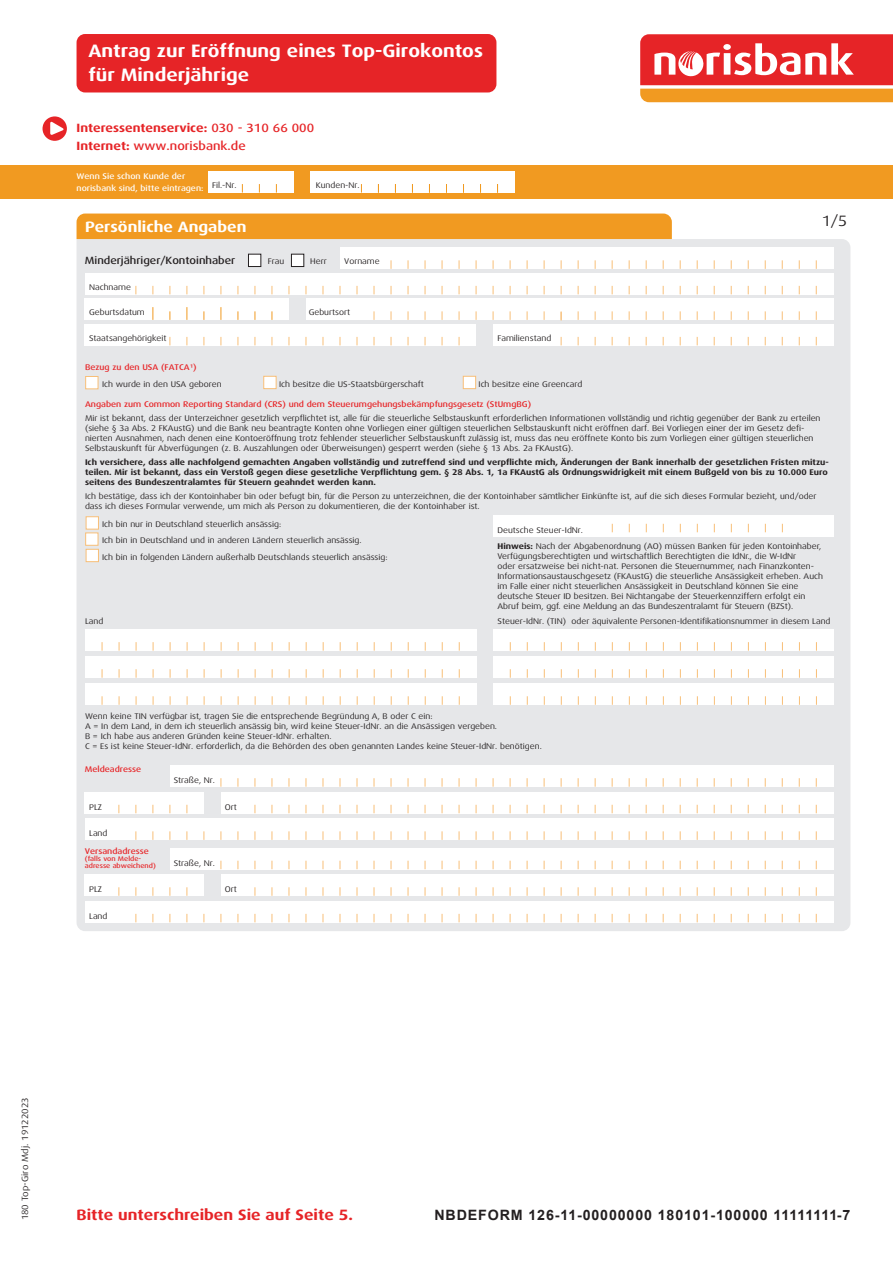
<style>
.page{position:relative;width:893px;height:1263px;background:#fff}
.page>*{position:absolute;margin:0;border:0;box-sizing:border-box;transform-origin:0 0}
.t1{font:700 18px/24px "Dax Wide";color:#fff}
.t2{font:700 15px "Dax Wide";color:#e62427}
.t3{font:700 15px "Dax Wide";color:#fff}
.t4{font:15px "Dax Wide";color:#231f20}
.t5{font:700 14.25px "Arial";letter-spacing:.06em;color:#231f20}
.t6{font:700 12px/18px "Dax Wide";color:#e62427}
.t7{font:500 10.5px "Dax Wide";color:#231f20}
.t8{font:9px "Dax Wide";color:#231f20}
.t9{font:8.25px/9.9px "Dax Wide";color:#231f20}
.t10{font:700 8.25px/9.9px "Dax Wide";color:#231f20}
.t11{font:500 8.25px "Dax Wide";color:#e62427}
.t12{font:500 8.25px/12px "Dax Wide";color:#fff}
.t13{font:500 6.75px/7.5px "Dax Wide";color:#e62427}
.s1{font-weight:500}
.s2{font-weight:700}
</style>
<div class="page">
<div style="left:77px;top:34px;width:419px;height:58px;background:#e62427;border-radius:9px"></div>
<svg style="left:640px;top:34px;width:253px;height:69px"></svg>
<div style="left:43px;top:116px;width:24px;height:25px;background:#e62427;border-radius:50%"></div>
<svg style="left:50px;top:121px;width:14px;height:14px"></svg>
<div style="left:77px;top:239px;width:773px;height:692px;background:#e6e7e9"></div>
<div style="left:77px;top:214px;width:595px;height:25px;background:#f19a21"></div>
<div style="left:85px;top:273px;width:748px;height:21px;background:#fff"></div>
<div style="left:306px;top:299px;width:527px;height:21px;background:#fff"></div>
<div style="left:340px;top:248px;width:493px;height:21px;background:#fff"></div>
<div style="left:493px;top:324px;width:340px;height:21px;background:#fff"></div>
<div style="left:248px;top:254px;width:13px;height:13px;background:#fff"></div>
<div style="left:248px;top:254px;width:13px;height:13px;border:1px solid #231f20"></div>
<div style="left:291px;top:254px;width:13px;height:13px;background:#fff"></div>
<div style="left:291px;top:254px;width:13px;height:13px;border:1px solid #231f20"></div>
<div style="left:85px;top:324px;width:391px;height:21px;background:#fff"></div>
<div style="left:85px;top:299px;width:204px;height:21px;background:#fff"></div>
<svg style="left:153px;top:307px;width:1px;height:13px"></svg>
<svg style="left:187px;top:307px;width:1px;height:13px"></svg>
<svg style="left:221px;top:307px;width:1px;height:13px"></svg>
<div style="left:221px;top:874px;width:612px;height:22px;background:#fff"></div>
<div style="left:85px;top:874px;width:119px;height:22px;background:#fff"></div>
<div style="left:170px;top:848px;width:663px;height:21px;background:#fff"></div>
<div style="left:85px;top:901px;width:748px;height:21px;background:#fff"></div>
<div style="left:221px;top:792px;width:612px;height:21px;background:#fff"></div>
<div style="left:85px;top:792px;width:119px;height:21px;background:#fff"></div>
<div style="left:170px;top:765px;width:663px;height:22px;background:#fff"></div>
<div style="left:85px;top:819px;width:748px;height:21px;background:#fff"></div>
<div style="left:0;top:166px;width:893px;height:33px;background:#f19a21"></div>
<div style="left:310px;top:171px;width:204px;height:22px;background:#fff"></div>
<div style="left:208px;top:171px;width:85px;height:22px;background:#fff"></div>
<div style="left:264px;top:376px;width:12px;height:13px;background:#fff;border:1px solid #f8bf78"></div>
<div style="left:463px;top:376px;width:13px;height:13px;background:#fff;border:1px solid #f8bf78"></div>
<div style="left:85px;top:376px;width:13px;height:13px;background:#fff;border:1px solid #f8bf78"></div>
<div style="left:85px;top:629px;width:391px;height:22px;background:#fff"></div>
<div style="left:493px;top:629px;width:340px;height:22px;background:#fff"></div>
<div style="left:85px;top:656px;width:391px;height:22px;background:#fff"></div>
<div style="left:493px;top:656px;width:340px;height:22px;background:#fff"></div>
<div style="left:85px;top:683px;width:391px;height:22px;background:#fff"></div>
<div style="left:493px;top:683px;width:340px;height:22px;background:#fff"></div>
<div style="left:86px;top:516px;width:13px;height:13px;background:#fff;border:1px solid #f8bf78"></div>
<div style="left:85px;top:533px;width:13px;height:12px;background:#fff;border:1px solid #f8bf78"></div>
<div style="left:493px;top:516px;width:340px;height:21px;background:#fff"></div>
<div style="left:86px;top:549px;width:13px;height:13px;background:#fff;border:1px solid #f8bf78"></div>
<h1 class="t1" style="left:89px;top:39px;width:396px">Antrag zur Eröffnung eines Top-Girokontos für Minderjährige</h1>
<h3 class="t6" style="left:77px;top:119px;width:239px">Interessentenservice: <span class="s1">030 - 310 66 000<br></span>Internet: <span class="s1">www.norisbank.de</span></h3>
<p class="t12" style="left:77px;top:170px;width:128px">Wenn Sie schon Kunde der norisbank sind, bitte eintragen:</p>
<p class="t9" style="left:212px;top:180px;width:26px">Fil.-Nr.</p>
<p class="t9" style="left:316px;top:180px;width:45px">Kunden-Nr.</p>
<h2 class="t3" style="left:85px;top:218px;width:163px">Persönliche Angaben</h2>
<p class="t7" style="left:85px;top:255px;width:152px">Minderjähriger/Kontoinhaber</p>
<p class="t9" style="left:268px;top:256px;width:18px">Frau</p>
<p class="t9" style="left:310px;top:256px;width:18px">Herr</p>
<p class="t9" style="left:344px;top:256px;width:37px">Vorname</p>
<p class="t9" style="left:89px;top:282px;width:43px">Nachname</p>
<p class="t9" style="left:89px;top:307px;width:57px">Geburtsdatum</p>
<p class="t9" style="left:309px;top:307px;width:43px">Geburtsort</p>
<p class="t9" style="left:89px;top:333px;width:79px">Staatsangehörigkeit</p>
<p class="t9" style="left:497px;top:333px;width:55px">Familienstand</p>
<h2 class="t4" style="left:822px;top:213px;width:27px">1/5</h2>
<p class="t11" style="left:85px;top:363px;width:113px">Bezug zu den USA (FATCA¹)</p>
<p class="t9" style="left:102px;top:379px;width:121px">Ich wurde in den USA geboren</p>
<p class="t9" style="left:279px;top:379px;width:146px">Ich besitze die US-Staatsbürgerschaft</p>
<p class="t9" style="left:479px;top:379px;width:105px">Ich besitze eine Greencard</p>
<p class="t11" style="left:85px;top:400px;width:448px">Angaben zum Common Reporting Standard (CRS) und dem Steuerumgehungsbekämpfungsgesetz (StUmgBG)</p>
<p class="t9" style="left:85px;top:413px;width:737px">Mir ist bekannt, dass der Unterzeichner gesetzlich verpflichtet ist, alle für die steuerliche Selbstauskunft erforderlichen Informationen vollständig und richtig gegenüber der Bank zu erteilen (siehe § 3a Abs. 2 FKAustG) und die Bank neu beantragte Konten ohne Vorliegen einer gültigen steuerlichen Selbstauskunft nicht eröffnen darf. Bei Vorliegen einer der im Gesetz defi&shy;nierten Ausnahmen, nach denen eine Kontoeröffnung trotz fehlender steuerlicher Selbstauskunft zulässig ist, muss das neu eröffnete Konto bis zum Vorliegen einer gültigen steuerlichen Selbstauskunft für Abverfügungen (z. B. Auszahlungen oder Überweisungen) gesperrt werden (siehe § 13 Abs. 2a FKAustG).</p>
<p class="t10" style="left:85px;top:457px;width:745px">Ich versichere, dass alle nachfolgend gemachten Angaben vollständig und zutreffend sind und verpflichte mich, Änderungen der Bank innerhalb der gesetzlichen Fristen mitzu&shy;teilen. Mir ist bekannt, dass ein Verstoß gegen diese gesetzliche Verpflichtung gem. § 28 Abs. 1, 1a FKAustG als Ordnungswidrigkeit mit einem Bußgeld von bis zu 10.000 Euro seitens des Bundeszentralamtes für Steuern geahndet werden kann.</p>
<p class="t9" style="left:85px;top:491px;width:733px">Ich bestätige, dass ich der Kontoinhaber bin oder befugt bin, für die Person zu unterzeichnen, die der Kontoinhaber sämtlicher Einkünfte ist, auf die sich dieses Formular bezieht, und/oder dass ich dieses Formular verwende, um mich als Person zu dokumentieren, die der Kontoinhaber ist.</p>
<p class="t9" style="left:497px;top:541px;width:327px"><span class="s2">Hinweis:</span> Nach der Abgabenordnung (AO) müssen Banken für jeden Kontoinhaber, Verfügungsberechtigten und wirtschaftlich Berechtigten die IdNr., die W-IdNr<br>oder ersatzweise bei nicht-nat. Personen die Steuernummer, nach Finanzkonten-Informationsaustauschgesetz (FKAustG) die steuerliche Ansässigkeit erheben. Auch im Falle einer nicht steuerlichen Ansässigkeit in Deutschland können Sie eine deutsche Steuer ID besitzen. Bei Nichtangabe der Steuerkennziffern erfolgt ein Abruf beim, ggf. eine Meldung an das Bundeszentralamt für Steuern (BZSt).</p>
<p class="t9" style="left:102px;top:516px;width:287px;line-height:16.5px">Ich bin nur in Deutschland steuerlich ansässig:<br>Ich bin in Deutschland und in anderen Ländern steuerlich ansässig.<br>Ich bin in folgenden Ländern außerhalb Deutschlands steuerlich ansässig:</p>
<p class="t9" style="left:497px;top:525px;width:87px">Deutsche Steuer-IdNr.</p>
<p class="t9" style="left:85px;top:617px;width:20px">Land</p>
<p class="t9" style="left:498px;top:617px;width:334px">Steuer-IdNr. (TIN) oder äquivalente Personen-Identifikationsnummer in diesem Land</p>
<p class="t9" style="left:85px;top:711px;width:458px">Wenn keine TIN verfügbar ist, tragen Sie die entsprechende Begründung A, B oder C ein:<br>A = In dem Land, in dem ich steuerlich ansässig bin, wird keine Steuer-IdNr. an die Ansässigen vergeben.<br>B = Ich habe aus anderen Gründen keine Steuer-IdNr. erhalten.<br>C = Es ist keine Steuer-IdNr. erforderlich, da die Behörden des oben genannten Landes keine Steuer-IdNr. benötigen.</p>
<p class="t11" style="left:85px;top:764px;width:58px">Meldeadresse</p>
<p class="t9" style="left:174px;top:775px;width:43px">Straße, Nr.</p>
<p class="t9" style="left:89px;top:802px;width:14px">PLZ</p>
<p class="t9" style="left:225px;top:802px;width:14px">Ort</p>
<p class="t9" style="left:89px;top:828px;width:20px">Land</p>
<p class="t11" style="left:85px;top:847px;width:65px">Versandadresse</p>
<p class="t13" style="left:85px;top:854px;width:72px">(falls von Melde&shy;adresse abweichend)</p>
<p class="t9" style="left:174px;top:858px;width:43px">Straße, Nr.</p>
<p class="t9" style="left:89px;top:884px;width:14px">PLZ</p>
<p class="t9" style="left:225px;top:884px;width:14px">Ort</p>
<p class="t9" style="left:89px;top:911px;width:20px">Land</p>
<p class="t8" style="left:20px;top:1220px;width:124px;rotate:-90deg">180 Top-Giro Mdj. 19122023</p>
<h2 class="t2" style="left:77px;top:1207px;width:278px">Bitte unterschreiben Sie auf Seite 5.</h2>
<h3 class="t5" style="left:434px;top:1206px;width:417px">NBDEFORM 126-11-00000000 180101-100000 11111111-7</h3>
</div>
